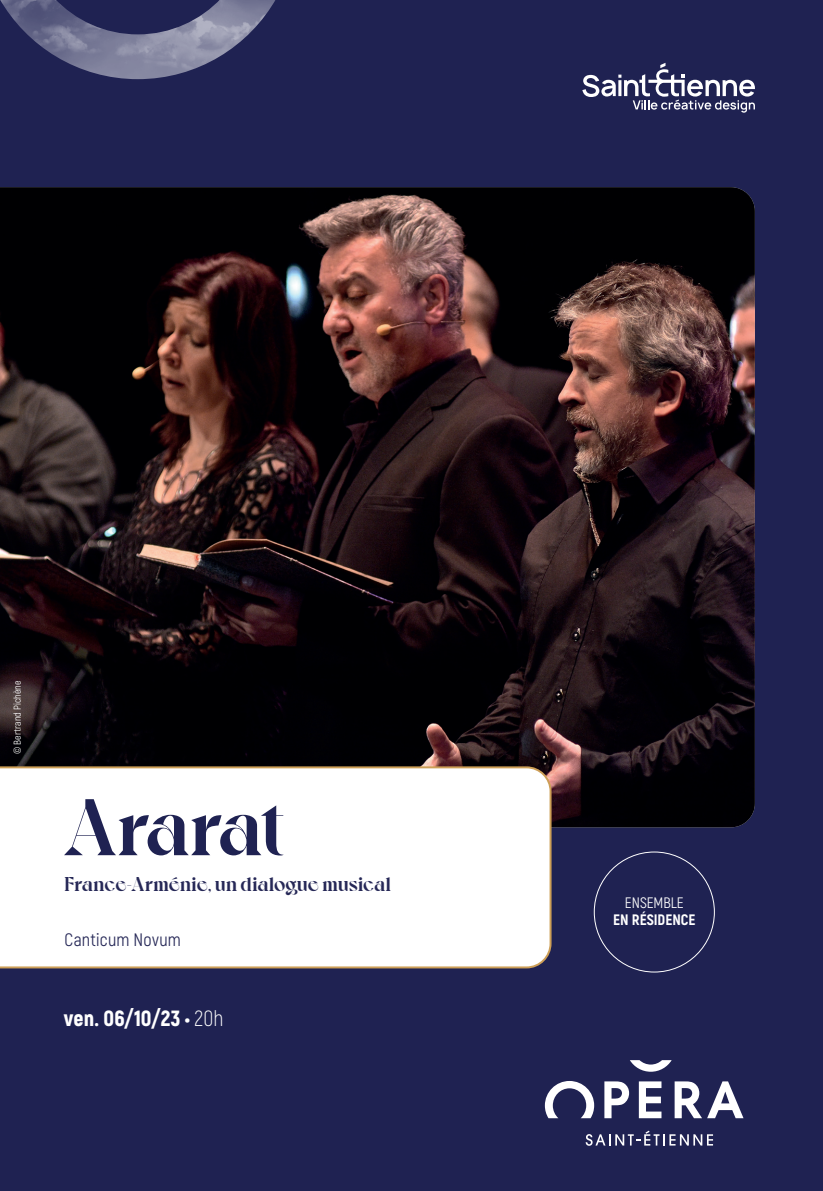
<style>
.page{position:relative;width:823px;height:1191px;background:#fff}
.page>*{position:absolute;margin:0;border:0;box-sizing:border-box;transform-origin:0 0}
.t1{font:700 80px "Voyage";letter-spacing:-.015em;color:#1f2252}
.t2{font:900 22px "Akrobat";letter-spacing:.005em;color:#fff}
.t3{font:700 20px "Voyage";letter-spacing:.01em;color:#262857}
.t4{font:18px "Akrobat";letter-spacing:.02em;color:#262857}
.t5{font:800 15.2px "Akrobat";color:#fff}
.t6{font:15.2px "Akrobat";color:#fff}
.t7{font:10px "Akrobat";color:#fff}
.s1{font-weight:300}
</style>
<div class="page">
<div style="left:0;top:0;width:822px;height:1191px;background:#1f2252"></div>
<img style="left:0;top:187px;width:754px;height:640px">
<svg style="left:582px;top:63px;width:172px;height:50px"></svg>
<img style="left:0;top:0;width:275px;height:79px">
<div style="left:0;top:766px;width:551px;height:202px;background:#fff"></div>
<svg style="left:585px;top:1130px;width:127px;height:15px"></svg>
<svg style="left:544px;top:1081px;width:49px;height:37px"></svg>
<svg style="left:604px;top:1081px;width:24px;height:37px"></svg>
<svg style="left:638px;top:1081px;width:23px;height:37px"></svg>
<svg style="left:674px;top:1081px;width:69px;height:37px"></svg>
<svg style="left:630px;top:1060px;width:41px;height:11px"></svg>
<p class="t7" style="left:11px;top:754px;width:75px;rotate:-90deg">© Bertrand Pichène</p>
<h1 class="t1" style="left:64px;top:779px;width:221px">Ararat</h1>
<p class="t3" style="left:64px;top:872px;width:328px">France-Arménie, un dialogue musical</p>
<p class="t4" style="left:64px;top:929px;width:118px">Canticum Novum</p>
<p class="t2" style="left:64px;top:1003px;width:161px">ven. 06/10/23 • <span class="s1">20h</span></p>
<p class="t6" style="left:624px;top:893px;width:60px">ENSEMBLE</p>
<p class="t5" style="left:612px;top:909px;width:84px">EN RÉSIDENCE</p>
</div>
